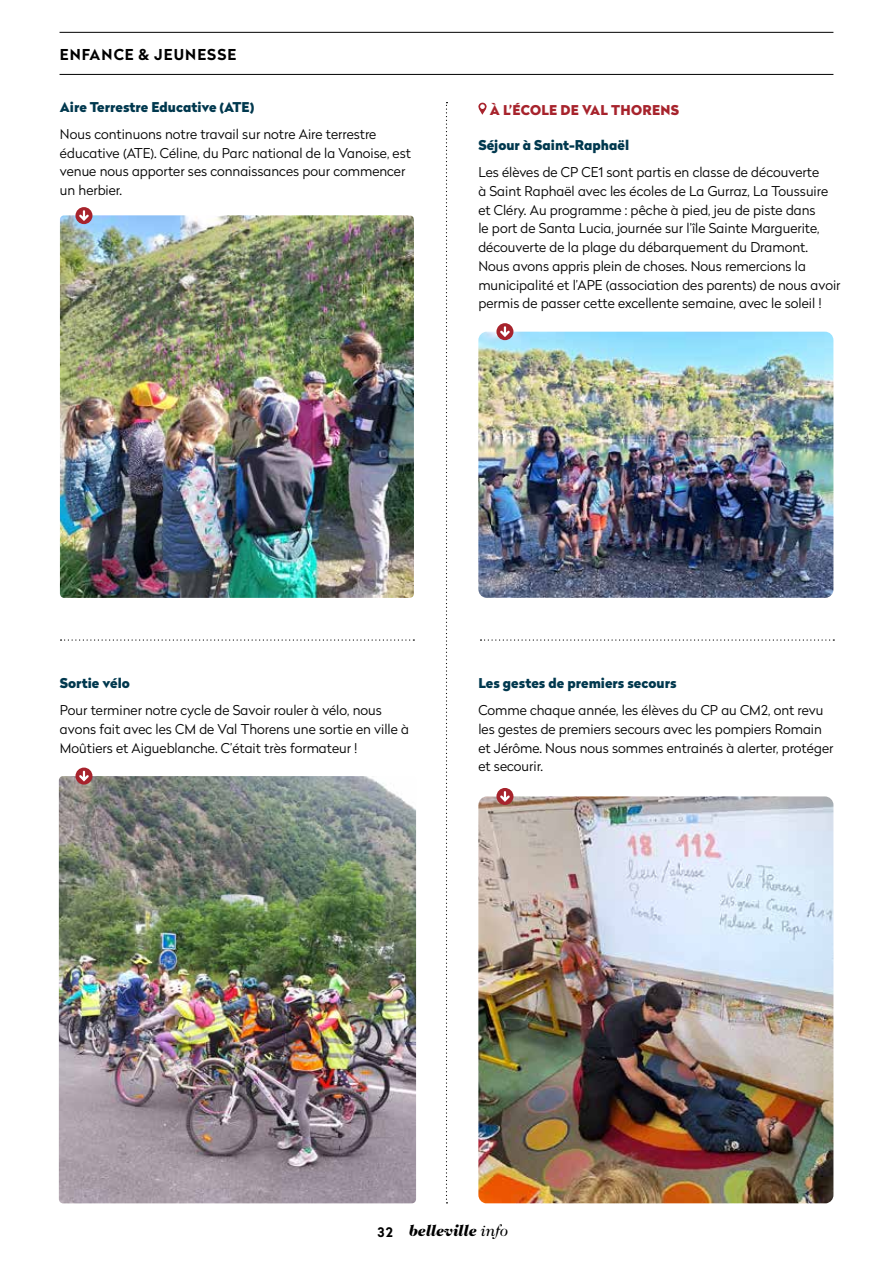
<style>
.page{position:relative;width:893px;height:1263px;background:#fff}
.page>*{position:absolute;margin:0;border:0;box-sizing:border-box;transform-origin:0 0}
.t1{font:italic 900 15.75px "Caslon 224 Std";color:#000}
.t2{font:700 15px "Radikal";letter-spacing:.07em;color:#000}
.t3{font:300 13.5px/18.8px "Radikal";color:#000}
.t4{font:900 13.5px "Radikal";color:#00384e}
.t5{font:900 13.5px "Radikal";letter-spacing:.02em;color:#a7232c}
.s1{font-family:"Radikal";font-weight:700;font-style:normal;font-size:13.2px}
.s2{font-weight:400}
</style>
<div class="page">
<hr style="left:60px;top:74px;width:773px;height:1px;background:#000">
<hr style="left:60px;top:32px;width:773px;height:1px;background:#000">
<img style="left:60px;top:215px;width:354px;height:383px">
<svg style="left:478px;top:103px;width:9px;height:12px"></svg>
<svg style="left:446px;top:102px;width:1px;height:1101px"></svg>
<img style="left:478px;top:796px;width:355px;height:407px">
<div style="left:496px;top:788px;width:17px;height:17px;background:#a7232c;border-radius:50%"></div>
<svg style="left:500px;top:791px;width:10px;height:11px"></svg>
<img style="left:478px;top:332px;width:355px;height:266px">
<svg style="left:496px;top:323px;width:17px;height:17px"></svg>
<svg style="left:500px;top:326px;width:10px;height:11px"></svg>
<div style="left:75px;top:207px;width:17px;height:17px;background:#a7232c;border-radius:50%"></div>
<svg style="left:79px;top:210px;width:10px;height:11px"></svg>
<svg style="left:480px;top:639px;width:354px;height:2px"></svg>
<img style="left:59px;top:776px;width:357px;height:427px">
<svg style="left:61px;top:639px;width:353px;height:2px"></svg>
<svg style="left:75px;top:767px;width:17px;height:17px"></svg>
<svg style="left:79px;top:771px;width:10px;height:10px"></svg>
<p class="t2" style="left:60px;top:43px;width:178px">ENFANCE &amp; JEUNESSE</p>
<p class="t4" style="left:60px;top:97px;width:196px">Aire Terrestre Educative (ATE)</p>
<p class="t3" style="left:60px;top:124px;width:352px">Nous continuons notre travail sur notre Aire terrestre éducative (ATE). Céline, du Parc national de la Vanoise, est venue nous apporter ses connaissances pour commencer un herbier.</p>
<p class="t5" style="left:490px;top:100px;width:191px">À L’ÉCOLE DE VAL THORENS</p>
<p class="t4" style="left:478px;top:135px;width:152px">Séjour à Saint-Raphaël</p>
<p class="t3" style="left:478px;top:162px;width:364px">Les élèves de CP CE1 sont partis en classe de découverte<br>à Saint Raphaël avec les écoles de La Gurraz, La Toussuire et Cléry. Au programme : pêche à pied, jeu de piste dans<br>le port de Santa Lucia, journée sur l’île Sainte Marguerite, découverte de la plage du débarquement du Dramont.<br>Nous avons appris plein de choses. Nous remercions la municipalité et l’APE (association des parents) de nous avoir permis de passer cette excellente semaine, avec le soleil !</p>
<p class="t4" style="left:60px;top:673px;width:71px">Sortie vélo</p>
<p class="t3" style="left:60px;top:700px;width:351px">Pour terminer notre cycle de Savoir rouler à vélo, nous avons fait avec les CM de Val Thorens une sortie en ville à<br>Moûtiers et Aigueblanche. C’était très formateur !</p>
<p class="t4" style="left:478px;top:673px;width:200px">Les gestes de premiers secours</p>
<p class="t3" style="left:478px;top:700px;width:357px">Comme chaque année, les élèves du CP au CM2, ont revu les gestes de premiers secours avec les pompiers Romain et Jérôme. Nous nous sommes entrainés à alerter, protéger et secourir.</p>
<p class="t1" style="left:378px;top:1221px;width:132px"><span class="s1">32</span> belleville <span class="s2">info</span></p>
</div>
